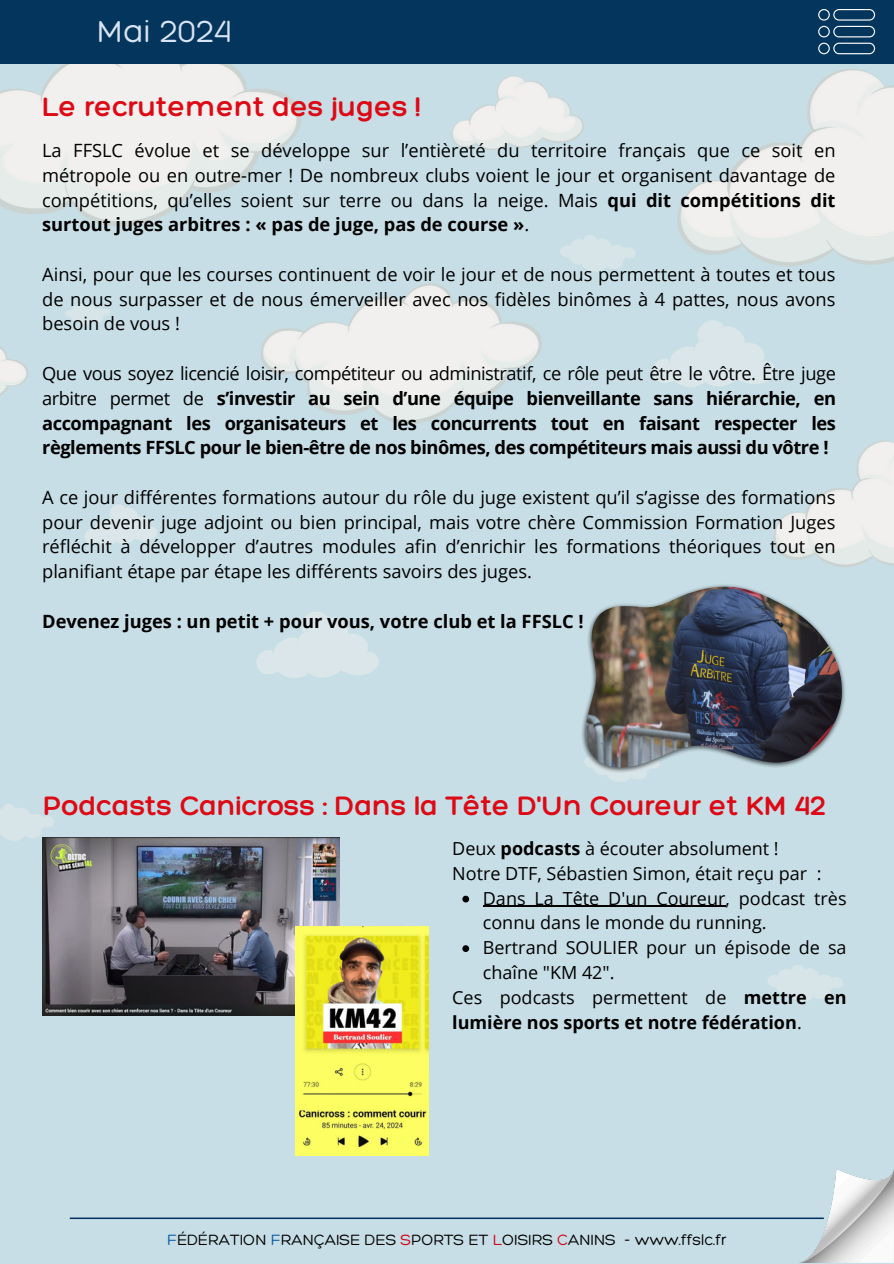
<style>
.page{position:relative;width:894px;height:1264px;background:#fff}
.page>*{position:absolute;margin:0;border:0;box-sizing:border-box;transform-origin:0 0}
.t1{font:300 33px "Hero";color:#d9e5f4}
.t2{font:300 28.95px "Hero";color:#dd0a16}
.t3{font:18.3px/24.8px "Open Sans";color:#000;text-align:justify}
.t4{font:700 18.3px/24.8px "Open Sans";letter-spacing:-.025em;color:#000;text-align:justify}
.t5{font:700 18.3px "Open Sans";color:#000}
.t6{font:18px/24.8px "Open Sans";color:#000}
.t7{font:700 18px/24.8px "Open Sans";color:#000}
.t8{font:300 16.2px "Hero";color:#000}
.s1{font-weight:700}
.s2{font-weight:400}
.s3{color:#0057a5}
.s4{color:#d30014}
</style>
<div class="page">
<img style="left:0;top:63px;width:893px;height:1200px">
<div style="left:0;top:0;width:893px;height:63px;background:#04355d"></div>
<svg style="left:818px;top:43px;width:56px;height:11px"></svg>
<svg style="left:818px;top:9px;width:56px;height:28px"></svg>
<img style="left:799px;top:1169px;width:93px;height:93px">
<hr style="left:70px;top:1217px;width:753px;height:1px;background:#00315f">
<img style="left:580px;top:583px;width:266px;height:190px">
<img style="left:584px;top:586px;width:258px;height:181px">
<img style="left:43px;top:837px;width:297px;height:178px">
<img style="left:296px;top:926px;width:132px;height:229px">
<svg style="left:462px;top:895px;width:7px;height:7px"></svg>
<hr style="left:482px;top:905px;width:243px;height:2px;background:#000">
<svg style="left:462px;top:945px;width:7px;height:7px"></svg>
<h2 class="t1" style="left:97px;top:11px;width:136px">Mai 2024</h2>
<p class="t2" style="left:42px;top:88px;width:380px">Le recrutement des juges !</p>
<h2 class="t3" style="left:42px;top:138px;width:794px">La FFSLC évolue et se développe sur l’entièreté du territoire français que ce soit en métropole ou en outre-mer ! De nombreux clubs voient le jour et organisent davantage de compétitions, qu’elles soient sur terre ou dans la neige. Mais <span class="s1">qui dit compétitions dit surtout juges arbitres : « pas de juge, pas de course »</span>.</h2>
<h4 class="t3" style="left:42px;top:261px;width:794px">Ainsi, pour que les courses continuent de voir le jour et de nous permettent à toutes et tous de nous surpasser et de nous émerveiller avec nos fidèles binômes à 4 pattes, nous avons besoin de vous !</h4>
<h4 class="t4" style="left:42px;top:360px;width:795px"><span class="s2">Que vous soyez licencié loisir, compétiteur ou administratif, ce rôle peut être le vôtre. Être juge arbitre permet de</span> s’investir au sein d’une équipe bienveillante sans hiérarchie, en accompagnant les organisateurs et les concurrents tout en faisant respecter les règlements FFSLC pour le bien-être de nos binômes, des compétiteurs mais aussi du vôtre !</h4>
<h4 class="t3" style="left:42px;top:484px;width:794px">A ce jour différentes formations autour du rôle du juge existent qu’il s’agisse des formations pour devenir juge adjoint ou bien principal, mais votre chère Commission Formation Juges réfléchit à développer d’autres modules afin d’enrichir les formations théoriques tout en planifiant étape par étape les différents savoirs des juges.</h4>
<h4 class="t5" style="left:42px;top:608px;width:543px">Devenez juges : un petit + pour vous, votre club et la FFSLC !</h4>
<p class="t2" style="left:43px;top:787px;width:784px">Podcasts Canicross : Dans la Tête D'Un Coureur et KM 42</p>
<h4 class="t6" style="left:452px;top:835px;width:371px">Deux <span class="s1">podcasts</span> à écouter absolument !<br>Notre DTF, Sébastien Simon, était reçu par :</h4>
<p class="t6" style="left:482px;top:885px;width:365px">Dans La Tête D'un Coureur, podcast très connu dans le monde du running.</p>
<p class="t6" style="left:482px;top:934px;width:365px">Bertrand SOULIER pour un épisode de sa chaîne "KM 42".</p>
<h4 class="t7" style="left:452px;top:984px;width:396px"><span class="s2">Ces podcasts permettent de</span> mettre en lumière nos sports et notre fédération<span class="s2">.</span></h4>
<p class="t8" style="left:167px;top:1229px;width:561px"><span class="s3">F</span>ÉDÉRATION <span class="s3">F</span>RANÇAISE DES <span class="s4">S</span>PORTS ET <span class="s4">L</span>OISIRS <span class="s4">C</span>ANINS - www.ffslc.fr</p>
</div>
